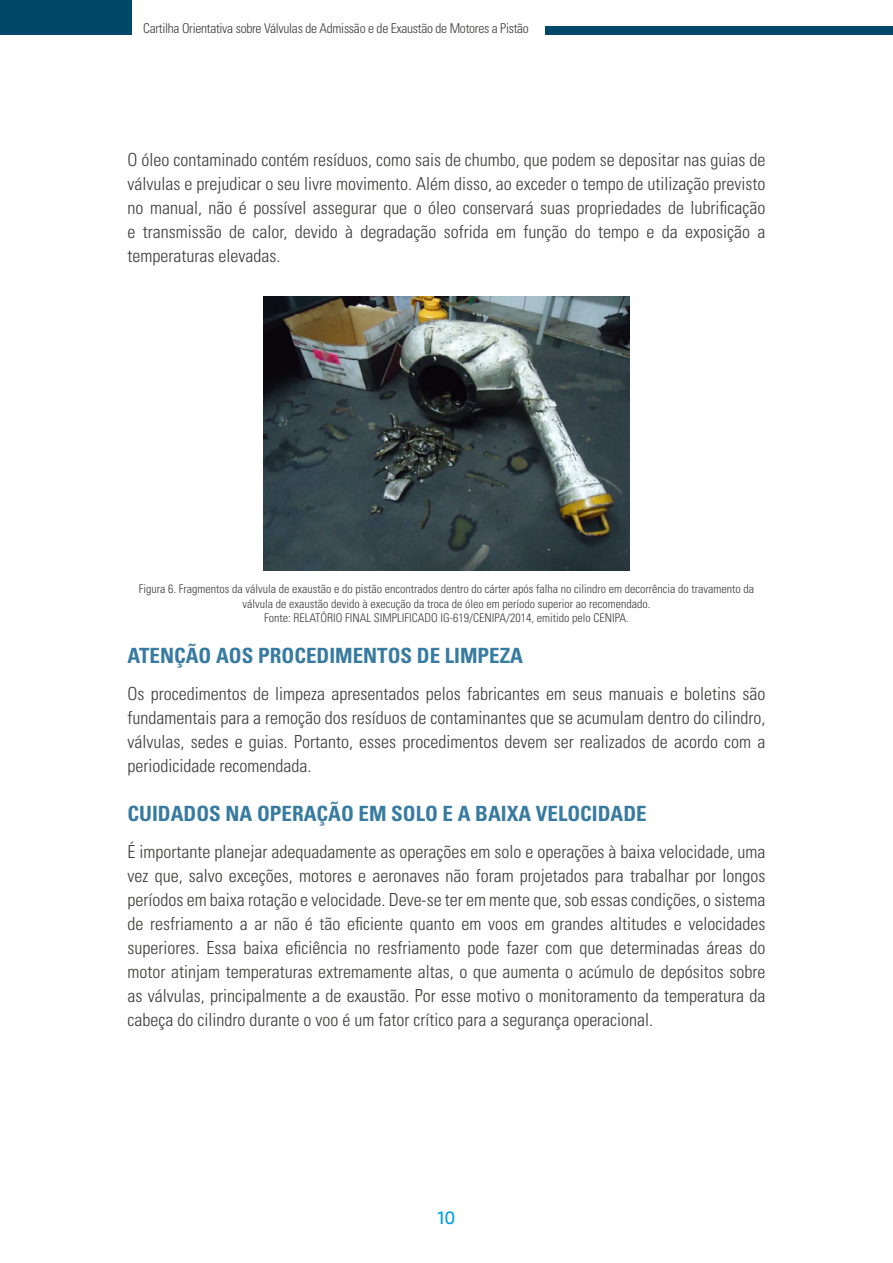
<style>
.page{position:relative;width:893px;height:1263px;background:#fff}
.page>*{position:absolute;margin:0;border:0;box-sizing:border-box;transform-origin:0 0}
.t1{font:700 condensed 21px "Univers LT Std";color:#387ba1}
.t2{font:300 condensed 18px/24px "Univers LT Std";color:#3c3c3b;text-align:justify}
.t3{font:500 18px "Exo 2";color:#009fe3}
.t4{font:300 condensed 13.5px "Univers LT Std";letter-spacing:-.02em;color:#3c3c3b}
.t5{font:300 condensed 12px/14.4px "Univers LT Std";color:#3c3c3b;text-align:center}
</style>
<div class="page">
<div style="left:0;top:0;width:131px;height:35px;background:#004867"></div>
<div style="left:545px;top:26px;width:348px;height:9px;background:#004867"></div>
<img style="left:264px;top:296px;width:365px;height:274px">
<p class="t4" style="left:143px;top:20px;width:387px">Cartilha Orientativa sobre Válvulas de Admissão e de Exaustão de Motores a Pistão</p>
<p class="t2" style="left:128px;top:148px;width:639px">O óleo contaminado contém resíduos, como sais de chumbo, que podem se depositar nas guias de válvulas e prejudicar o seu livre movimento. Além disso, ao exceder o tempo de utilização previsto no manual, não é possível assegurar que o óleo conservará suas propriedades de lubrificação e transmissão de calor, devido à degradação sofrida em função do tempo e da exposição a temperaturas elevadas.</p>
<p class="t5" style="left:139px;top:582px;width:616px">Figura 6. Fragmentos da válvula de exaustão e do pistão encontrados dentro do cárter após falha no cilindro em decorrência do travamento da válvula de exaustão devido à execução da troca de óleo em período superior ao recomendado.<br>Fonte: RELATÓRIO FINAL SIMPLIFICADO IG-619/CENIPA/2014, emitido pelo CENIPA.</p>
<p class="t1" style="left:128px;top:643px;width:397px">ATENÇÃO AOS PROCEDIMENTOS DE LIMPEZA</p>
<p class="t2" style="left:128px;top:681px;width:639px">Os procedimentos de limpeza apresentados pelos fabricantes em seus manuais e boletins são fundamentais para a remoção dos resíduos de contaminantes que se acumulam dentro do cilindro, válvulas, sedes e guias. Portanto, esses procedimentos devem ser realizados de acordo com a periodicidade recomendada.</p>
<p class="t1" style="left:128px;top:801px;width:521px">CUIDADOS NA OPERAÇÃO EM SOLO E A BAIXA VELOCIDADE</p>
<p class="t2" style="left:128px;top:840px;width:639px">É importante planejar adequadamente as operações em solo e operações à baixa velocidade, uma vez que, salvo exceções, motores e aeronaves não foram projetados para trabalhar por longos períodos em baixa rotação e velocidade. Deve-se ter em mente que, sob essas condições, o sistema de resfriamento a ar não é tão eficiente quanto em voos em grandes altitudes e velocidades superiores. Essa baixa eficiência no resfriamento pode fazer com que determinadas áreas do motor atinjam temperaturas extremamente altas, o que aumenta o acúmulo de depósitos sobre as válvulas, principalmente a de exaustão. Por esse motivo o monitoramento da temperatura da cabeça do cilindro durante o voo é um fator crítico para a segurança operacional.</p>
<p class="t3" style="left:437px;top:1207px;width:20px">10</p>
</div>
